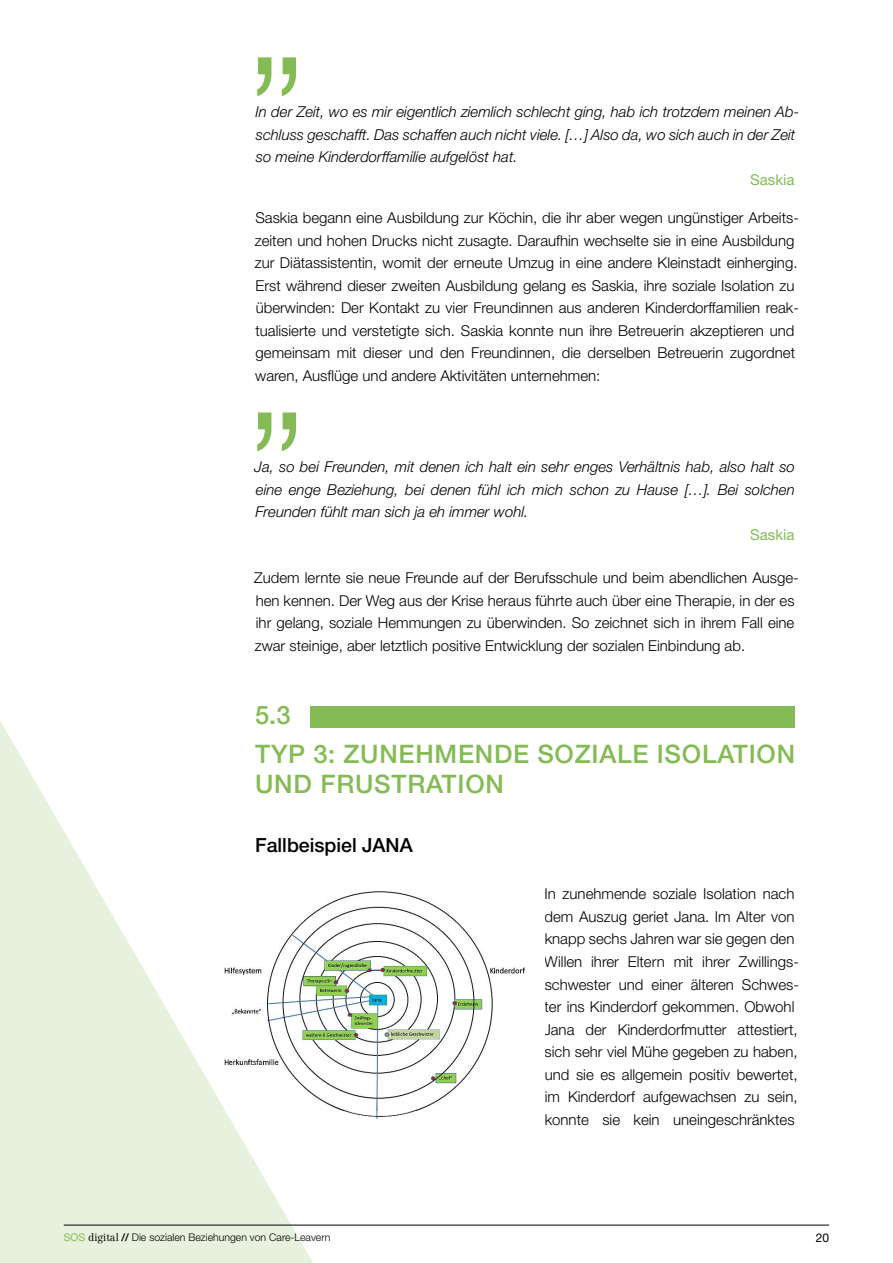
<style>
.page{position:relative;width:893px;height:1263px;background:#fff}
.page>*{position:absolute;margin:0;border:0;box-sizing:border-box;transform-origin:0 0}
.t1{font:500 25.5px/39px "Helvetica Neue LT Std";letter-spacing:.03em;color:#84bb55}
.t2{font:500 19.5px "Helvetica Neue LT Std";color:#000}
.t3{font:300 15px/22.5px "Helvetica Neue LT Std";color:#000}
.t4{font:italic 300 15px/22.5px "Helvetica Neue LT Std";color:#000;text-align:justify}
.t5{font:15px "Helvetica Neue LT Std";color:#84bb55}
.t6{font:12px "Helvetica Neue LT Std";color:#000}
.t7{font:300 10.5px "Helvetica Neue LT Std";color:#000}
.s1{font-weight:400;color:#84bb55}
.s2{font-family:"Centennial LT Std"}
.s3{font-weight:500}
</style>
<div class="page">
<svg style="left:257px;top:412px;width:39px;height:39px"></svg>
<svg style="left:257px;top:57px;width:39px;height:39px"></svg>
<div style="left:310px;top:706px;width:485px;height:21px;background:#84bb55"></div>
<img style="left:313px;top:891px;width:213px;height:230px">
<svg style="left:0;top:721px;width:313px;height:542px;fill:#e7f1dd"></svg>
<hr style="left:64px;top:1225px;width:765px;height:1px;background:#000">
<p class="t4" style="left:255px;top:100px;width:545px;text-align:left">In der Zeit, wo es mir eigentlich ziemlich schlecht ging, hab ich trotzdem meinen Ab&shy;schluss geschafft. Das schaffen auch nicht viele. […] Also da, wo sich auch in der Zeit so meine Kinderdorffamilie aufgelöst hat.</p>
<p class="t5" style="left:750px;top:170px;width:46px">Saskia</p>
<p class="t3" style="left:255px;top:206px;width:546px">Saskia begann eine Ausbildung zur Köchin, die ihr aber wegen ungünstiger Arbeits&shy;zeiten und hohen Drucks nicht zusagte. Daraufhin wechselte sie in eine Ausbildung zur Diätassistentin, womit der erneute Umzug in eine andere Kleinstadt einherging.<br>Erst während dieser zweiten Ausbildung gelang es Saskia, ihre soziale Isolation zu überwinden: Der Kontakt zu vier Freundinnen aus anderen Kinderdorffamilien reak&shy;tualisierte und verstetigte sich. Saskia konnte nun ihre Betreuerin akzeptieren und gemeinsam mit dieser und den Freundinnen, die derselben Betreuerin zugordnet waren, Ausflüge und andere Aktivitäten unternehmen:</p>
<p class="t4" style="left:255px;top:455px;width:542px">Ja, so bei Freunden, mit denen ich halt ein sehr enges Verhältnis hab, also halt so eine enge Beziehung, bei denen fühl ich mich schon zu Hause […]. Bei solchen Freunden fühlt man sich ja eh immer wohl.</p>
<p class="t5" style="left:750px;top:525px;width:46px">Saskia</p>
<p class="t3" style="left:254px;top:566px;width:546px">Zudem lernte sie neue Freunde auf der Berufsschule und beim abendlichen Ausge&shy;hen kennen. Der Weg aus der Krise heraus führte auch über eine Therapie, in der es ihr gelang, soziale Hemmungen zu überwinden. So zeichnet sich in ihrem Fall eine zwar steinige, aber letztlich positive Entwicklung der sozialen Einbindung ab.</p>
<h1 class="t1" style="left:255px;top:695px;width:541px">5.3<br>TYP 3: ZUNEHMENDE SOZIALE ISOLATION</h1>
<h1 class="t1" style="left:255px;top:764px;width:250px">UND FRUSTRATION</h1>
<h2 class="t2" style="left:255px;top:833px;width:159px">Fallbeispiel JANA</h2>
<p class="t3" style="left:543px;top:882px;width:257px">In zunehmende soziale Isolation nach dem Auszug geriet Jana. Im Alter von knapp sechs Jahren war sie gegen den Willen ihrer Eltern mit ihrer Zwillings&shy;schwester und einer älteren Schwes&shy;ter ins Kinderdorf gekommen. Obwohl Jana der Kinderdorfmutter attestiert, sich sehr viel Mühe gegeben zu haben, und sie es allgemein positiv bewertet, im Kinderdorf aufgewachsen zu sein, konnte sie kein uneingeschränktes</p>
<p class="t7" style="left:64px;top:1231px;width:268px"><span class="s1">SOS</span> <span class="s2">digital</span> <span class="s3">//</span> Die sozialen Beziehungen von Care-Leavern</p>
<p class="t6" style="left:816px;top:1230px;width:15px">20</p>
</div>
